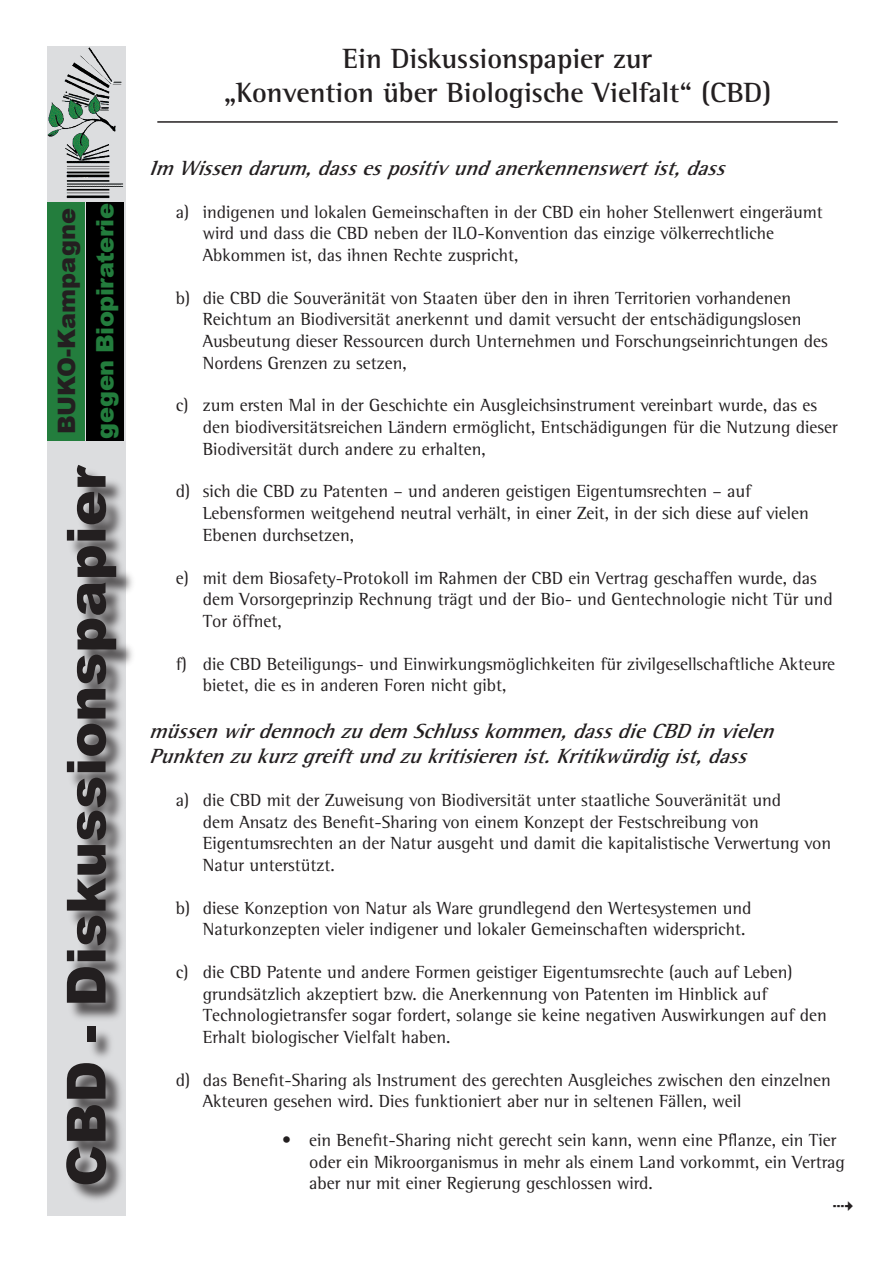
<style>
.page{position:relative;width:893px;height:1263px;background:#fff}
.page>*{position:absolute;margin:0;border:0;box-sizing:border-box;transform-origin:0 0}
.t1{font:900 54px "Arial";color:#231f20}
.t2{font:700 28.5px/34.2px "Rotis Semi Serif";color:#231f20;text-align:center}
.t3{font:900 24px "Arial";letter-spacing:-.02em;color:#237d3d}
.t4{font:900 24px "Arial";color:#231f20}
.t5{font:italic 700 21px/25.2px "Rotis Semi Serif";color:#231f20}
.Absatzformat_1{font:18px/21.6px "Rotis Semi Serif";color:#231f20}
.Absatzformat_2{font:18px/21.6px "Rotis Semi Serif";color:#231f20}
</style>
<div class="page">
<div style="left:47px;top:47px;width:78px;height:1169px;background:#dcdddf"></div>
<div style="left:67px;top:467px;width:69px;height:737px;background:#231f20;opacity:.75"></div>
<div style="left:48px;top:202px;width:37px;height:238px;background:#237d3d"></div>
<div style="left:86px;top:202px;width:37px;height:238px;background:#000"></div>
<img style="left:47px;top:47px;width:77px;height:152px">
<hr style="left:157px;top:121px;width:681px;height:2px;background:#231f20">
<p class="t4" style="left:49px;top:434px;width:227px;rotate:-90deg">BUKO-Kampagne</p>
<p class="t3" style="left:87px;top:439px;width:237px;rotate:-90deg">gegen Biopiraterie</p>
<p class="t1" style="left:47px;top:1187px;width:723px;rotate:-90deg">CBD - Diskussionspapier</p>
<p class="t2" style="left:224px;top:41px;width:549px">Ein Diskussionspapier zur<br>„Konvention über Biologische Vielfalt“ (CBD)</p>
<p class="t5" style="left:149px;top:155px;width:586px">Im Wissendarum,dassespositivundanerkennenswertist,dass</p>
<p class="Absatzformat_1" style="left:203px;top:201px;width:622px;text-indent:-27px">a) indigenen und lokalen Gemeinschaften in der CBD ein hoher Stellenwert eingeräumt wird und dass die CBD neben der ILO-Konvention das einzige völkerrechtliche<br>Abkommen ist, das ihnen Rechte zuspricht,</p>
<p class="Absatzformat_1" style="left:203px;top:287px;width:626px;text-indent:-27px">b) die CBD die Souveränität von Staaten über den in ihren Territorien vorhandenen Reichtum an Biodiversität anerkennt und damit versucht der entschädigungslosen Ausbeutung dieser Ressourcen durch Unternehmen und Forschungseinrichtungen des Nordens Grenzen zu setzen,</p>
<p class="Absatzformat_1" style="left:203px;top:394px;width:637px;text-indent:-27px">c) zum ersten Mal in der Geschichte ein Ausgleichsinstrument vereinbart wurde, das es den biodiversitätsreichen Ländern ermöglicht, Entschädigungen für die Nutzung dieser<br>Biodiversität durch andere zu erhalten,</p>
<p class="Absatzformat_1" style="left:203px;top:480px;width:608px;text-indent:-27px">d) sich die CBD zu Patenten – und anderen geistigen Eigentumsrechten – auf<br>Lebensformen weitgehend neutral verhält, in einer Zeit, in der sich diese auf vielen<br>Ebenen durchsetzen,</p>
<p class="Absatzformat_1" style="left:203px;top:567px;width:631px;text-indent:-27px">e) mit dem Biosafety-Protokoll im Rahmen der CBD ein Vertrag geschaffen wurde, das dem Vorsorgeprinzip Rechnung trägt und der Bio- und Gentechnologie nicht Tür und<br>Tor öffnet,</p>
<p class="Absatzformat_1" style="left:203px;top:653px;width:634px;text-indent:-27px">f) die CBD Beteiligungs- und Einwirkungsmöglichkeiten für zivilgesellschaftliche Akteure bietet, die es in anderen Foren nicht gibt,</p>
<p class="t5" style="left:149px;top:718px;width:635px">müssenwirdennochzudem Schlusskommen,dassdieCBDinvielen<br>Punktenzukurzgreiftundzukritisierenist.Kritikwürdigist,dass</p>
<p class="Absatzformat_1" style="left:203px;top:789px;width:630px;text-indent:-27px">a) die CBD mit der Zuweisung von Biodiversität unter staatliche Souveränität und<br>dem Ansatz des Benefit-Sharing von einem Konzept der Festschreibung von Eigentumsrechten an der Natur ausgeht und damit die kapitalistische Verwertung von Natur unterstützt.</p>
<p class="Absatzformat_1" style="left:203px;top:897px;width:550px;text-indent:-27px">b) diese Konzeption von Natur als Ware grundlegend den Wertesystemen und<br>Naturkonzepten vieler indigener und lokaler Gemeinschaften widerspricht.</p>
<p class="Absatzformat_1" style="left:203px;top:961px;width:625px;text-indent:-27px">c) die CBD Patente und andere Formen geistiger Eigentumsrechte (auch auf Leben) grundsätzlich akzeptiert bzw. die Anerkennung von Patenten im Hinblick auf Technologietransfer sogar fordert, solange sie keine negativen Auswirkungen auf den Erhalt biologischer Vielfalt haben.</p>
<p class="Absatzformat_1" style="left:203px;top:1069px;width:630px;text-indent:-27px">d) das Benefit-Sharing als Instrument des gerechten Ausgleiches zwischen den einzelnen<br>Akteuren gesehen wird. Dies funktioniert aber nur in seltenen Fällen, weil</p>
<p class="Absatzformat_2" style="left:309px;top:1129px;width:537px;text-indent:-27px">• ein Benefit-Sharing nicht gerecht sein kann, wenn eine Pflanze, ein Tier oder ein Mikroorganismus in mehr als einem Land vorkommt, ein Vertrag</p>
<p class="Absatzformat_2" style="left:309px;top:1172px;width:345px">aber nur mit einer Regierung geschlossen wird.</p>
</div>
